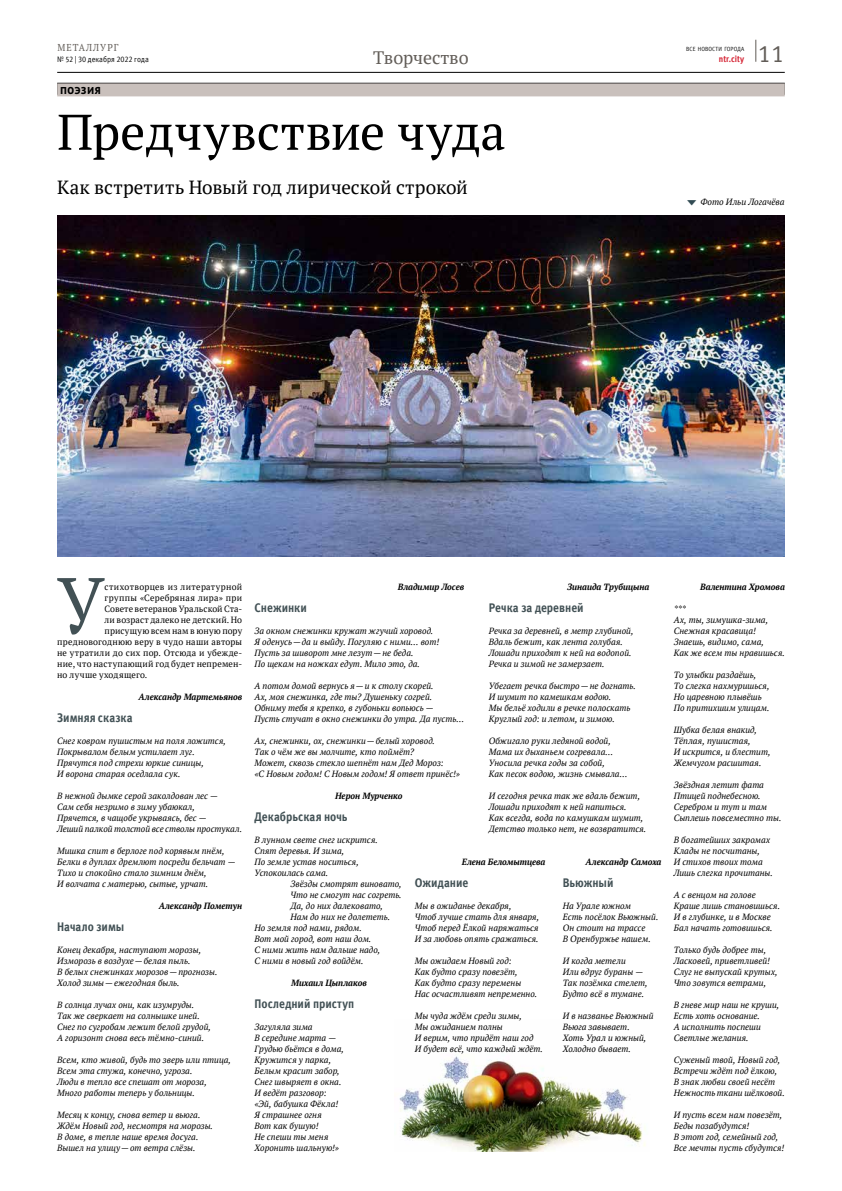
<style>
.page{position:relative;width:842px;height:1191px;background:#fff}
.page>*{position:absolute;margin:0;border:0;box-sizing:border-box;transform-origin:0 0}
.t1{font:79.8px "PT Serif";color:#425155;scale:.9 1}
.t2{font:50px "PT Serif";color:#000}
.t3{font:24px "Meta Offc Pro Norm";color:#625d58}
.t4{font:19px "PT Serif";letter-spacing:.005em;color:#000}
.t5{font:18px "PT Serif";color:#625d58}
.t6{font:700 12.5px "Meta Offc Pro";color:#425155;scale:.9 1}
.t7{font:10px "PT Serif";letter-spacing:.11em;color:#625d58;scale:.92 1}
.t8{font:800 10px "PT Sans Pro";letter-spacing:.085em;color:#000}
.t9{font:italic 9px/11px "PT Serif";color:#000}
.t10{font:9px "PT Serif";letter-spacing:.02em;color:#000}
.t11{font:italic 700 9px "PT Serif";letter-spacing:-.005em;color:#000;scale:.95 1}
.t12{font:700 9px "Meta Offc Pro";letter-spacing:-.005em;color:#d52535;scale:.9 1}
.t13{font:8px "Meta Offc Pro Norm";letter-spacing:.005em;color:#000;scale:.9 1}
.t14{font:6px "Meta Offc Pro Norm";letter-spacing:.015em;color:#000;scale:.9 1}
.s1{font-family:"Modern Pictograms";font-style:normal;font-size:14px;color:#314b53}
</style>
<div class="page">
<hr style="left:57px;top:72px;width:728px;height:1px;background:#000">
<svg style="left:755px;top:40px;width:1px;height:22px"></svg>
<img style="left:399px;top:1056px;width:247px;height:95px">
<div style="left:57px;top:83px;width:728px;height:13px;background:#c9c0bc"></div>
<img style="left:57px;top:216px;width:728px;height:341px">
<p class="t7" style="left:58px;top:41px;width:68px">МЕТАЛЛУРГ</p>
<p class="t13" style="left:57px;top:53px;width:103px">№ 52 | 30 декабря 2022 года</p>
<h3 class="t5" style="left:373px;top:46px;width:97px">Творчество</h3>
<p class="t8" style="left:60px;top:84px;width:42px">ПОЭЗИЯ</p>
<h2 class="t2" style="left:57px;top:100px;width:450px">Предчувствие чуда</h2>
<h3 class="t4" style="left:57px;top:175px;width:412px">Как встретить Новый год лирической строкой</h3>
<p class="t14" style="left:686px;top:44px;width:66px">ВСЕ НОВОСТИ ГОРОДА</p>
<p class="t12" style="left:719px;top:52px;width:30px">ntr.city</p>
<h3 class="t3" style="left:758px;top:35px;width:28px">11</h3>
<p class="t9" style="left:686px;top:196px;width:100px"><span class="s1">/</span> Фото Ильи Логачёва</p>
<h1 class="t1" style="left:57px;top:554px;width:54px">У</h1>
<p class="t10" style="left:105px;top:581px;width:139px">стихотворцев из литературной</p>
<p class="t10" style="left:105px;top:592px;width:139px">группы «Серебряная лира» при</p>
<p class="t10" style="left:105px;top:603px;width:139px">Совете ветеранов Уральской Ста-</p>
<p class="t10" style="left:105px;top:614px;width:139px">ли возраст далеко не детский. Но</p>
<p class="t10" style="left:105px;top:625px;width:139px">присущую всем нам в юную пору</p>
<p class="t10" style="left:57px;top:636px;width:186px">предновогоднюю веру в чудо наши авторы</p>
<p class="t10" style="left:57px;top:647px;width:186px">не утратили до сих пор. Отсюда и убежде-</p>
<p class="t10" style="left:57px;top:658px;width:186px">ние, что наступающий год будет непремен-</p>
<p class="t10" style="left:57px;top:669px;width:92px">но лучше уходящего.</p>
<p class="t11" style="left:139px;top:691px;width:111px">Александр Мартемьянов</p>
<h3 class="t6" style="left:57px;top:708px;width:86px">Зимняя сказка</h3>
<p class="t9" style="left:57px;top:735px;width:170px">Снег ковром пушистым на поля ложится, Покрывалом белым устилает луг.<br>Прячутся под стрехи юркие синицы,<br>И ворона старая оседлала сук.</p>
<p class="t9" style="left:57px;top:790px;width:186px">В нежной дымке серой заколдован лес —<br>Сам себя незримо в зиму убаюкал,<br>Прячется, в чащобе укрываясь, бес —<br>Леший палкой толстой все стволы простукал.</p>
<p class="t9" style="left:57px;top:845px;width:180px">Мишка спит в берлоге под корявым пнём, Белки в дуплах дремлют посреди бельчат — Тихо и спокойно стало зимним днём,<br>И волчата с матерью, сытые, урчат.</p>
<p class="t11" style="left:159px;top:900px;width:89px">Александр Пометун</p>
<h3 class="t6" style="left:57px;top:917px;width:76px">Начало зимы</h3>
<p class="t9" style="left:57px;top:944px;width:162px">Конец декабря, наступают морозы, Изморозь в воздухе—белая пыль.<br>В белых снежинках морозов—прогнозы.<br>Холод зимы—ежегодная быль.</p>
<p class="t9" style="left:57px;top:999px;width:155px">В солнца лучах они, как изумруды.<br>Так же сверкает на солнышке иней.<br>Снег по сугробам лежит белой грудой, А горизонт снова весь тёмно-синий.</p>
<p class="t9" style="left:57px;top:1054px;width:175px">Всем, кто живой, будь то зверь или птица, Всем эта стужа, конечно, угроза.<br>Люди в тепло все спешат от мороза, Много работы теперь у больницы.</p>
<p class="t9" style="left:57px;top:1109px;width:157px">Месяц к концу, снова ветер и вьюга.<br>Ждём Новый год, несмотря на морозы.<br>В доме, в тепле наше время досуга.<br>Вышел на улицу—от ветра слёзы.</p>
<p class="t11" style="left:567px;top:581px;width:88px">Зинаида Трубицына</p>
<h3 class="t6" style="left:489px;top:598px;width:107px">Речка за деревней</h3>
<p class="t9" style="left:489px;top:625px;width:146px">Речка за деревней, в метр глубиной,<br>Вдаль бежит, как лента голубая.<br>Лошади приходят к ней на водопой.<br>Речка и зимой не замерзает.</p>
<p class="t9" style="left:489px;top:680px;width:148px">Убегает речка быстро—не догнать.<br>И шумит по камешкам водою.<br>Мы бельё ходили в речке полоскать<br>Круглый год: и летом, и зимою.</p>
<p class="t9" style="left:489px;top:735px;width:140px">Обжигало руки ледяной водой,<br>Мама их дыханьем согревала…<br>Уносила речка годы за собой,<br>Как песок водою, жизнь смывала…</p>
<p class="t9" style="left:489px;top:790px;width:159px">И сегодня речка так же вдаль бежит, Лошади приходят к ней напиться.<br>Как всегда, вода по камушкам шумит, Детство только нет, не возвратится.</p>
<p class="t11" style="left:398px;top:581px;width:71px">Владимир Лосев</p>
<h3 class="t6" style="left:254px;top:598px;width:60px">Снежинки</h3>
<p class="t9" style="left:254px;top:625px;width:186px">За окном снежинки кружат жгучий хоровод.<br>Я оденусь—да и выйду. Погуляю с ними… вот!<br>Пусть за шиворот мне лезут—не беда.<br>По щекам на ножках едут. Мило это, да.</p>
<p class="t9" style="left:254px;top:680px;width:211px">А потом домой вернусь я—и к столу скорей.<br>Ах, моя снежинка, где ты? Душеньку согрей.<br>Обниму тебя я крепко, в губоньки вопьюсь —<br>Пусть стучат в окно снежинки до утра. Да пусть…</p>
<p class="t9" style="left:254px;top:735px;width:207px">Ах, снежинки, ох, снежинки—белый хоровод.<br>Так о чём же вы молчите, кто поймёт?<br>Может, сквозь стекло шепнёт нам Дед Мороз:<br>«С Новым годом! С Новым годом! Я ответ принёс!»</p>
<p class="t11" style="left:335px;top:790px;width:72px">Нерон Мурченко</p>
<h3 class="t6" style="left:254px;top:807px;width:105px">Декабрьская ночь</h3>
<p class="t9" style="left:254px;top:834px;width:125px">В лунном свете снег искрится.</p>
<p class="t9" style="left:254px;top:845px;width:91px">Спят деревья. И зима,</p>
<p class="t9" style="left:254px;top:856px;width:106px">По земле устав носиться,</p>
<p class="t9" style="left:254px;top:867px;width:75px">Успокоилась сама.</p>
<p class="t9" style="left:290px;top:878px;width:113px">Звёзды смотрят виновато,</p>
<p class="t9" style="left:290px;top:889px;width:113px">Что не смогут нас согреть.</p>
<p class="t9" style="left:290px;top:900px;width:94px">Да, до них далековато,</p>
<p class="t9" style="left:290px;top:911px;width:101px">Нам до них не долететь.</p>
<p class="t9" style="left:254px;top:922px;width:109px">Но земля под нами, рядом.</p>
<p class="t9" style="left:254px;top:933px;width:118px">Вот мой город, вот наш дом.</p>
<p class="t9" style="left:254px;top:944px;width:127px">С ними жить нам дальше надо,</p>
<p class="t9" style="left:254px;top:955px;width:111px">С ними в новый год войдём.</p>
<p class="t11" style="left:291px;top:977px;width:81px">Михаил Цыплаков</p>
<h3 class="t6" style="left:254px;top:994px;width:112px">Последний приступ</h3>
<p class="t9" style="left:254px;top:1021px;width:91px">Загуляла зима<br>В середине марта —<br>Грудью бьётся в дома,<br>Кружится у парка,<br>Белым красит забор,<br>Снег швыряет в окна.<br>И ведёт разговор: «Эй, бабушка Фёкла!<br>Я страшнее огня<br>Вот как бушую!<br>Не спеши ты меня<br>Хоронить шальную!»</p>
<p class="t11" style="left:585px;top:856px;width:81px">Александр Самоха</p>
<h3 class="t6" style="left:563px;top:873px;width:58px">Вьюжный</h3>
<p class="t9" style="left:563px;top:900px;width:97px">На Урале южном<br>Есть посёлок Вьюжный.<br>Он стоит на трассе<br>В Оренбуржье нашем.</p>
<p class="t9" style="left:563px;top:955px;width:86px">И когда метели<br>Или вдруг бураны —<br>Так позёмка стелет,<br>Будто всё в тумане.</p>
<p class="t9" style="left:563px;top:1010px;width:92px">И в названье Вьюжный<br>Вьюга завывает.<br>Хоть Урал и южный,<br>Холодно бывает.</p>
<p class="t11" style="left:462px;top:856px;width:89px">Елена Беломытцева</p>
<h3 class="t6" style="left:415px;top:873px;width:61px">Ожидание</h3>
<p class="t9" style="left:415px;top:900px;width:126px">Мы в ожиданье декабря,<br>Чтоб лучше стать для января,<br>Чтоб перед Ёлкой наряжаться<br>И за любовь опять сражаться.</p>
<p class="t9" style="left:415px;top:955px;width:124px">Мы ожидаем Новый год:<br>Как будто сразу повезёт,<br>Как будто сразу перемены<br>Нас осчастливят непременно.</p>
<p class="t9" style="left:415px;top:1010px;width:130px">Мы чуда ждём среди зимы,<br>Мы ожиданием полны<br>И верим, что придёт наш год<br>И будет всё, что каждый ждёт.</p>
<p class="t11" style="left:700px;top:581px;width:91px">Валентина Хромова</p>
<p class="t9" style="left:674px;top:603px;width:113px">***<br>Ах, ты, зимушка-зима,<br>Снежная красавица!<br>Знаешь, видимо, сама,<br>Как же всем ты нравишься.</p>
<p class="t9" style="left:674px;top:669px;width:97px">То улыбки раздаёшь,<br>То слегка нахмуришься,<br>Но царевною плывёшь<br>По притихшим улицам.</p>
<p class="t9" style="left:674px;top:724px;width:98px">Шубка белая внакид,<br>Тёплая, пушистая,<br>И искрится, и блестит,<br>Жемчугом расшитая.</p>
<p class="t9" style="left:674px;top:779px;width:109px">Звёздная летит фата<br>Птицей поднебесною.<br>Серебром и тут и там<br>Сыплешь повсеместно ты.</p>
<p class="t9" style="left:674px;top:834px;width:101px">В богатейших закромах<br>Клады не посчитаны,<br>И стихов твоих тома<br>Лишь слегка прочитаны.</p>
<p class="t9" style="left:674px;top:889px;width:108px">А с венцом на голове<br>Краше лишь становишься.<br>И в глубинке, и в Москве<br>Бал начать готовишься.</p>
<p class="t9" style="left:674px;top:944px;width:105px">Только будь добрее ты,<br>Ласковей, приветливей!<br>Слуг не выпускай крутых,<br>Что зовутся ветрами,</p>
<p class="t9" style="left:674px;top:999px;width:107px">В гневе мир наш не круши,<br>Есть хоть основание.<br>А исполнить поспеши<br>Светлые желания.</p>
<p class="t9" style="left:674px;top:1054px;width:113px">Суженый твой, Новый год,<br>Встречи ждёт под ёлкою,<br>В знак любви своей несёт<br>Нежность ткани шёлковой.</p>
<p class="t9" style="left:674px;top:1109px;width:112px">И пусть всем нам повезёт,<br>Беды позабудутся!<br>В этот год, семейный год,<br>Все мечты пусть сбудутся!</p>
</div>
